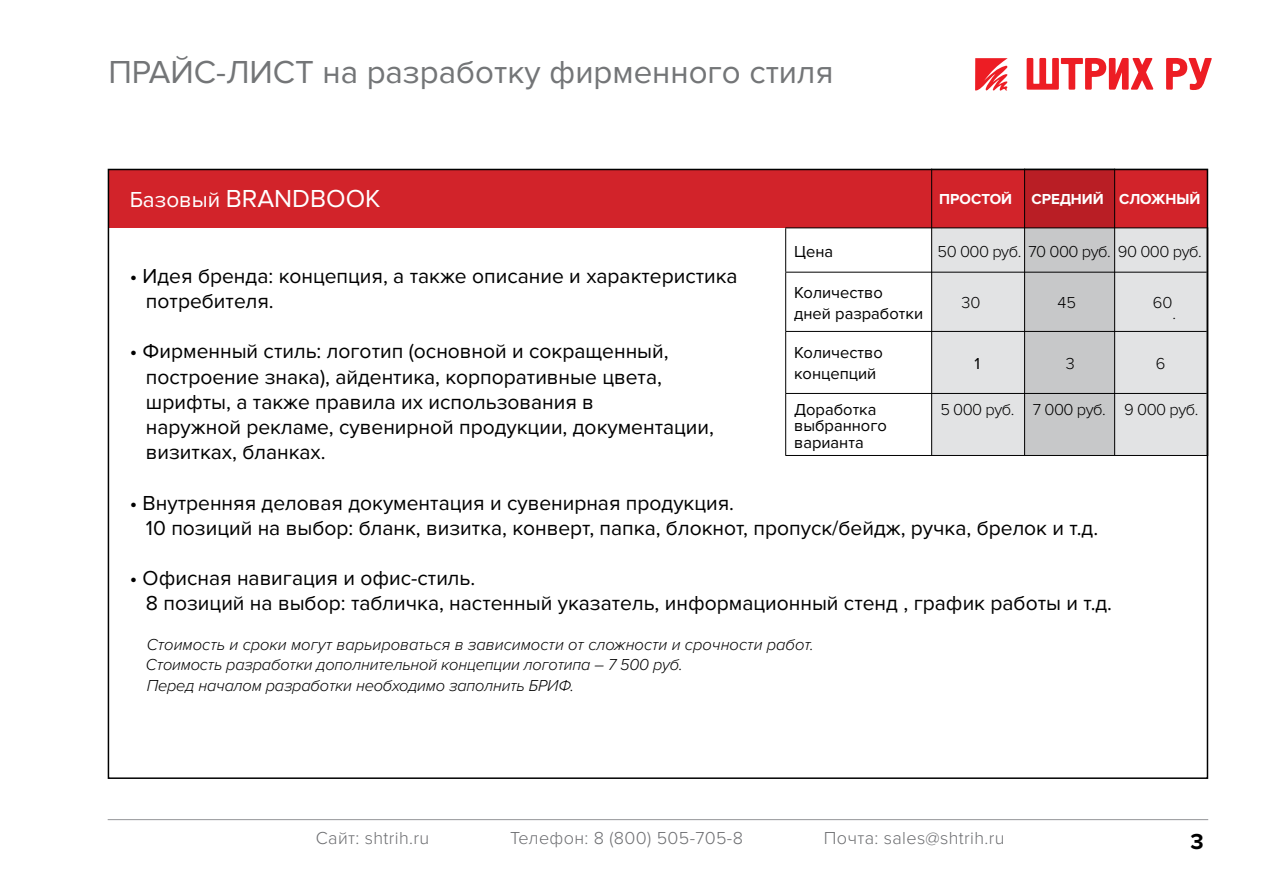
<style>
.page{position:relative;width:1263px;height:893px;background:#fff}
.page>*{position:absolute;margin:0;border:0;box-sizing:border-box;transform-origin:0 0}
.t1{font:33px "Proxima Nova";color:#737577}
.t2{font:25.5px "Proxima Nova";color:#fff}
.t3{font:700 22.5px "Proxima Nova";color:#000}
.t4{font:21px/25.2px "Proxima Nova";color:#000}
.t5{font:300 18px "Proxima Nova";letter-spacing:.02em;color:#6d6e71}
.t6{font:italic 300 16.5px/19.8px "Proxima Nova";letter-spacing:-.01em;color:#000}
.t7{font:16.5px/21px "Proxima Nova";color:#000}
.t8{font:300 16.5px "Proxima Nova";letter-spacing:-.03em;color:#000}
.t9{font:700 15px "Proxima Nova";color:#fff}
.s1{font-size:22.5px}
</style>
<div class="page">
<hr style="left:108px;top:819px;width:1100px;height:1px;background:#939598">
<div style="left:931px;top:169px;width:277px;height:286px;background:#e2e3e4"></div>
<div style="left:108px;top:169px;width:1099px;height:58px;background:#d2232a"></div>
<hr style="left:785px;top:227px;width:423px;height:1px;background:#000">
<hr style="left:785px;top:228px;width:1px;height:44px;background:#000">
<hr style="left:785px;top:272px;width:422px;height:1px;background:#000">
<hr style="left:785px;top:273px;width:1px;height:58px;background:#000">
<hr style="left:785px;top:331px;width:422px;height:1px;background:#000">
<hr style="left:785px;top:332px;width:1px;height:61px;background:#000">
<hr style="left:785px;top:393px;width:422px;height:1px;background:#000">
<hr style="left:785px;top:394px;width:1px;height:61px;background:#000">
<hr style="left:785px;top:455px;width:423px;height:1px;background:#000">
<hr style="left:931px;top:169px;width:1px;height:286px;background:#000">
<svg style="left:1024px;top:172px;width:91px;height:283px;background:#bda0a2"></svg>
<svg style="left:1027px;top:58px;width:126px;height:32px"></svg>
<svg style="left:1166px;top:58px;width:46px;height:32px"></svg>
<svg style="left:975px;top:58px;width:33px;height:33px"></svg>
<h1 class="t1" style="left:108px;top:53px;width:726px">ПРАЙС-ЛИСТ на разработку фирменного стиля</h1>
<p class="t2" style="left:130px;top:184px;width:252px"><span class="s1">Базовый</span> BRANDBOOK</p>
<p class="t9" style="left:939px;top:190px;width:74px">ПРОСТОЙ</p>
<p class="t9" style="left:1031px;top:190px;width:171px">СРЕДНИЙ СЛОЖНЫЙ</p>
<p class="t7" style="left:794px;top:241px;width:41px">Цена</p>
<p class="t8" style="left:938px;top:242px;width:266px">50 000 руб. 70 000 руб. 90 000 руб.</p>
<p class="t7" style="left:794px;top:282px;width:130px">Количество дней разработки</p>
<p class="t8" style="left:961px;top:293px;width:21px">30</p>
<p class="t8" style="left:1057px;top:293px;width:20px">45</p>
<p class="t8" style="left:1153px;top:293px;width:21px">60</p>
<p class="t4" style="left:146px;top:263px;width:593px;text-indent:-16px">• Идея бренда: концепция, а также описание и характеристика потребителя.</p>
<p class="t4" style="left:146px;top:339px;width:569px;text-indent:-16px">• Фирменный стиль: логотип (основной и сокращенный, построение знака), айдентика, корпоративные цвета, шрифты, а также правила их использования в<br>наружной рекламе, сувенирной продукции, документации, визитках, бланках.</p>
<p class="t4" style="left:146px;top:490px;width:954px;text-indent:-16px">• Внутренняя деловая документация и сувенирная продукция.<br>10 позиций на выбор: бланк, визитка, конверт, папка, блокнот, пропуск/бейдж, ручка, брелок и т.д.</p>
<p class="t4" style="left:146px;top:566px;width:968px;text-indent:-16px">• Офисная навигация и офис-стиль.<br>8 позиций на выбор: табличка, настенный указатель, информационный стенд , график работы и т.д.</p>
<p class="t6" style="left:146px;top:635px;width:669px">Стоимость и сроки могут варьироваться в зависимости от сложности и срочности работ.<br>Стоимость разработки дополнительной концепции логотипа – 7 500 руб.</p>
<p class="t6" style="left:147px;top:676px;width:429px">Перед началом разработки необходимо заполнить БРИФ.</p>
<p class="t8" style="left:1172px;top:304px;width:5px">.</p>
<p class="t7" style="left:794px;top:343px;width:90px">Количество концепций</p>
<p class="t7" style="left:974px;top:353px;width:7px">1</p>
<p class="t8" style="left:1066px;top:354px;width:10px">3</p>
<p class="t8" style="left:1156px;top:354px;width:11px">6</p>
<p class="t7" style="left:794px;top:399px;width:84px">Доработка</p>
<p class="t8" style="left:940px;top:399px;width:260px">5 000 руб. 7 000 руб. 9 000 руб.</p>
<p class="t7" style="left:794px;top:417px;width:94px;line-height:16.5px">выбранного варианта</p>
<p class="t5" style="left:316px;top:828px;width:115px">Сайт: shtrih.ru</p>
<p class="t5" style="left:510px;top:828px;width:234px">Телефон: 8 (800) 505-705-8</p>
<p class="t5" style="left:824px;top:828px;width:182px">Почта: sales@shtrih.ru</p>
<p class="t3" style="left:1190px;top:829px;width:15px">3</p>
</div>
